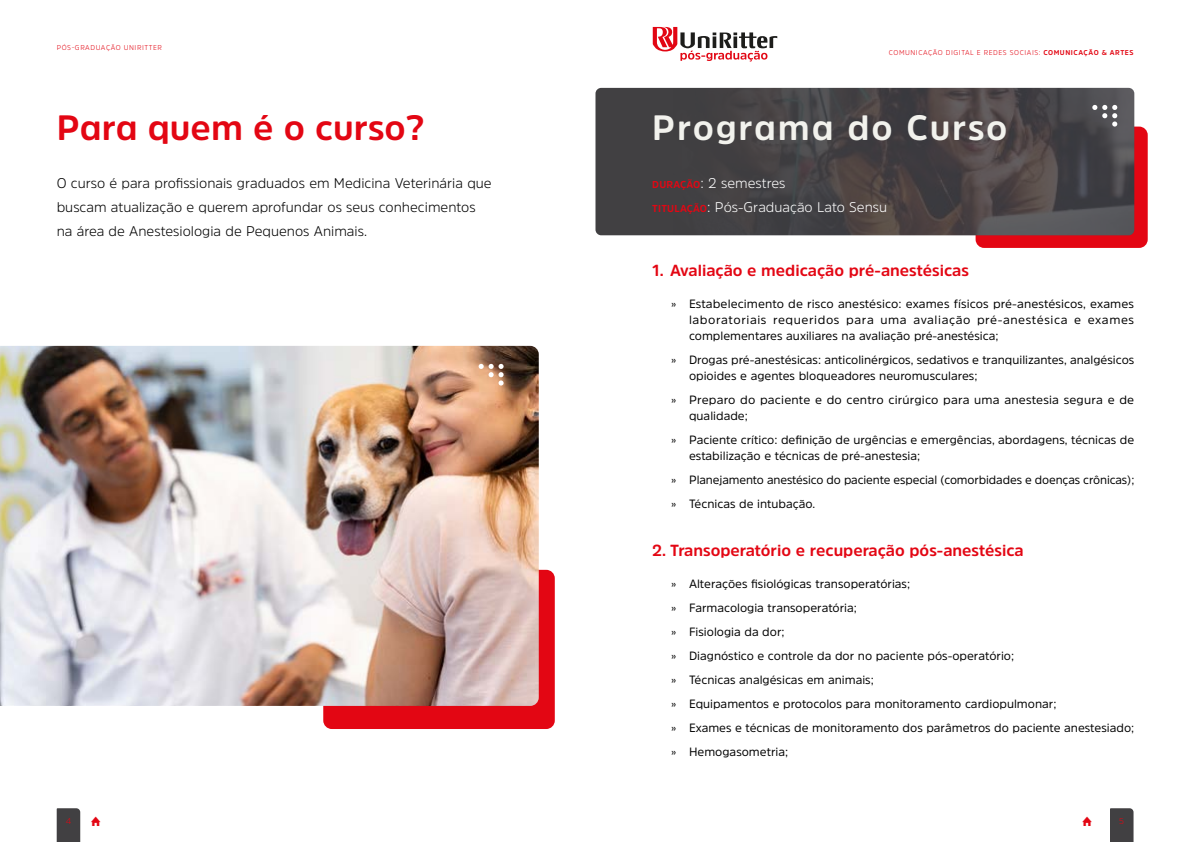
<style>
.page{position:relative;width:1191px;height:842px;background:#fff}
.page>*{position:absolute;margin:0;border:0;box-sizing:border-box;transform-origin:0 0}
.t1{font:700 35px "Amsi Pro";color:#e30613}
.t2{font:700 35px "Amsi Pro";letter-spacing:.05em;color:#f2f2ed}
.t3{font:700 16px "Amsi Pro";color:#e30613}
.t4{font:300 14px/24px "Amsi Pro";color:#000}
.t5{font:300 14px/24px "Amsi Pro";color:#fff}
.t6{font:12px/24px "Amsi Pro";color:#000}
.t7{font:300 8.5px "Amsi Pro";color:#e30613}
.t8{font:300 7px "Amsi Pro";letter-spacing:.08em;color:#e30613}
.s1{font-weight:700}
.s2{font-weight:700;font-size:10px;color:#e30613}
</style>
<div class="page">
<div style="left:975px;top:127px;width:172px;height:121px;background:#e30613;border-radius:9px"></div>
<img style="left:595px;top:88px;width:539px;height:147px">
<svg style="left:57px;top:808px;width:23px;height:34px"></svg>
<svg style="left:1110px;top:808px;width:23px;height:34px"></svg>
<svg style="left:653px;top:27px;width:124px;height:35px"></svg>
<svg style="left:1092px;top:105px;width:25px;height:22px"></svg>
<div style="left:323px;top:570px;width:232px;height:159px;background:#e30613;border-radius:9px"></div>
<img style="left:0;top:346px;width:539px;height:360px">
<svg style="left:478px;top:364px;width:25px;height:22px"></svg>
<p class="t8" style="left:57px;top:42px;width:107px">PÓS-GRADUAÇÃO UNIRITTER</p>
<h1 class="t1" style="left:57px;top:104px;width:369px">Para quem é o curso?</h1>
<p class="t4" style="left:57px;top:171px;width:436px">O curso é para profissionais graduados em Medicina Veterinária que buscam atualização e querem aprofundar os seus conhecimentos na área de Anestesiologia de Pequenos Animais.</p>
<p class="t8" style="left:889px;top:48px;width:246px">COMUNICAÇÃO DIGITAL E REDES SOCIAIS: <span class="s1">COMUNICAÇÃO &amp; ARTES</span></p>
<h1 class="t2" style="left:652px;top:104px;width:357px">Programa do Curso</h1>
<p class="t5" style="left:652px;top:171px;width:236px"><span class="s2">DURAÇÃO</span>: 2 semestres<br><span class="s2">TITULAÇÃO</span>: Pós-Graduação Lato Sensu</p>
<h2 class="t3" style="left:652px;top:259px;width:318px">1. Avaliação e medicação pré-anestésicas</h2>
<p class="t6" style="left:689px;top:296px;width:446px;line-height:16px;text-align:justify;text-indent:-18px">» Estabelecimento de risco anestésico: exames físicos pré-anestésicos, exames laboratoriais requeridos para uma avaliação pré-anestésica e exames complementares auxiliares na avaliação pré-anestésica;</p>
<p class="t6" style="left:689px;top:352px;width:447px;line-height:16px;text-indent:-18px">» Drogas pré-anestésicas: anticolinérgicos, sedativos e tranquilizantes, analgésicos opioides e agentes bloqueadores neuromusculares;</p>
<p class="t6" style="left:689px;top:392px;width:447px;line-height:16px;text-indent:-18px">» Preparo do paciente e do centro cirúrgico para uma anestesia segura e de qualidade;</p>
<p class="t6" style="left:689px;top:432px;width:447px;line-height:16px;text-indent:-18px">» Paciente crítico: definição de urgências e emergências, abordagens, técnicas de estabilização e técnicas de pré-anestesia;</p>
<p class="t6" style="left:671px;top:468px;width:465px">» Planejamento anestésico do paciente especial (comorbidades e doenças crônicas); » Técnicas de intubação.</p>
<h2 class="t3" style="left:652px;top:539px;width:373px">2. Transoperatório e recuperação pós-anestésica</h2>
<p class="t6" style="left:671px;top:572px;width:465px">» Alterações fisiológicas transoperatórias;<br>» Farmacologia transoperatória;<br>» Fisiologia da dor;<br>» Diagnóstico e controle da dor no paciente pós-operatório;<br>» Técnicas analgésicas em animais;<br>» Equipamentos e protocolos para monitoramento cardiopulmonar;<br>» Exames e técnicas de monitoramento dos parâmetros do paciente anestesiado; » Hemogasometria;</p>
<p class="t7" style="left:66px;top:815px;width:7px">4</p>
<p class="t7" style="left:1119px;top:815px;width:6px">5</p>
</div>
